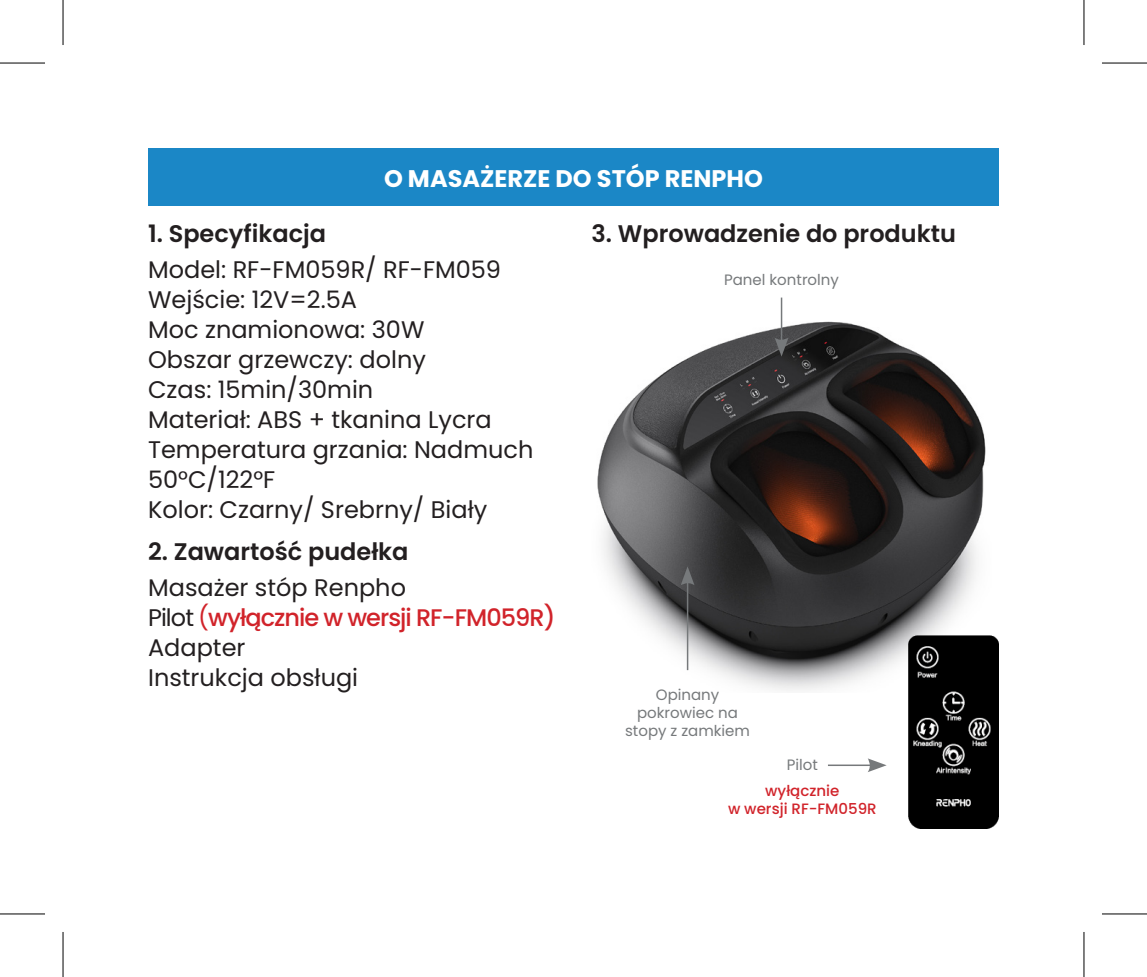
<style>
.page{position:relative;width:1147px;height:977px;background:#fff}
.page>*{position:absolute;margin:0;border:0;box-sizing:border-box;transform-origin:0 0}
.Styl_akapitowy_1{font:24px/30px "Poppins";color:#231f20}
.Styl_akapitowy_1-2{font:600 24px "Poppins";color:#231f20}
.Styl_akapitowy_1-3{font:500 24px "Poppins";letter-spacing:-.04em;color:#d1232a}
.t1{font:700 24px "Poppins";color:#fff}
.Styl_akapitowy_1-4{font:15px/18px "Poppins";color:#76797b;text-align:center}
.Styl_akapitowy_1-5{font:500 15px "Poppins";color:#d1232a}
.s1{font-weight:400;color:#231f20}
.s2{font-weight:400}
</style>
<div class="page">
<img style="left:597px;top:308px;width:389px;height:383px">
<hr style="left:780px;top:297px;width:2px;height:45px;background:#76797b">
<svg style="left:774px;top:337px;width:14px;height:19px"></svg>
<hr style="left:687px;top:580px;width:1px;height:90px;background:#76797b">
<svg style="left:680px;top:566px;width:14px;height:19px"></svg>
<img style="left:908px;top:635px;width:90px;height:193px">
<hr style="left:828px;top:764px;width:44px;height:2px;background:#76797b">
<svg style="left:867px;top:758px;width:19px;height:14px"></svg>
<div style="left:148px;top:148px;width:850px;height:58px;background:#1b87c6"></div>
<hr style="left:0;top:62px;width:45px;height:2px;background:#000">
<hr style="left:1101px;top:62px;width:45px;height:2px;background:#000">
<hr style="left:0;top:913px;width:45px;height:1px;background:#000">
<hr style="left:1101px;top:913px;width:45px;height:1px;background:#000">
<hr style="left:62px;top:0;width:2px;height:45px;background:#000">
<hr style="left:62px;top:931px;width:2px;height:45px;background:#000">
<hr style="left:1083px;top:0;width:1px;height:45px;background:#000">
<hr style="left:1083px;top:931px;width:1px;height:45px;background:#000">
<p class="t1" style="left:384px;top:164px;width:380px">O MASAŻERZE DO STÓP RENPHO</p>
<p class="Styl_akapitowy_1-2" style="left:148px;top:219px;width:179px">1. Specyfikacja</p>
<p class="Styl_akapitowy_1" style="left:148px;top:254px;width:354px">Model: RF-FM059R/ RF-FM059<br>Wejście: 12V=2.5A</p>
<p class="Styl_akapitowy_1" style="left:148px;top:314px;width:278px">Moc znamionowa: 30W</p>
<p class="Styl_akapitowy_1" style="left:148px;top:344px;width:279px">Obszar grzewczy: dolny</p>
<p class="Styl_akapitowy_1" style="left:148px;top:374px;width:227px">Czas: 15min/30min</p>
<p class="Styl_akapitowy_1" style="left:148px;top:404px;width:345px">Materiał: ABS + tkanina Lycra</p>
<p class="Styl_akapitowy_1" style="left:148px;top:434px;width:387px">Temperatura grzania: Nadmuch<br>50°C/122°F</p>
<p class="Styl_akapitowy_1" style="left:148px;top:494px;width:340px">Kolor: Czarny/ Srebrny/ Biały</p>
<p class="Styl_akapitowy_1-2" style="left:148px;top:537px;width:262px">2. Zawartość pudełka</p>
<p class="Styl_akapitowy_1" style="left:148px;top:572px;width:259px">Masażer stóp Renpho</p>
<p class="Styl_akapitowy_1-3" style="left:148px;top:603px;width:409px"><span class="s1">Pilot</span> <span class="s2">(</span>wyłącznie w wersji RF-FM059R)</p>
<p class="Styl_akapitowy_1" style="left:148px;top:632px;width:99px">Adapter</p>
<p class="Styl_akapitowy_1" style="left:148px;top:662px;width:211px">Instrukcja obsługi</p>
<p class="Styl_akapitowy_1-2" style="left:591px;top:219px;width:366px">3. Wprowadzenie do produktu</p>
<p class="Styl_akapitowy_1-4" style="left:724px;top:271px;width:116px">Panel kontrolny</p>
<p class="Styl_akapitowy_1-4" style="left:625px;top:685px;width:126px">Opinany pokrowiec na stopy z zamkiem</p>
<p class="Styl_akapitowy_1-4" style="left:786px;top:756px;width:33px">Pilot</p>
<p class="Styl_akapitowy_1-5" style="left:765px;top:782px;width:76px">wyłącznie</p>
<p class="Styl_akapitowy_1-5" style="left:728px;top:800px;width:150px">w wersji RF-FM059R</p>
</div>
